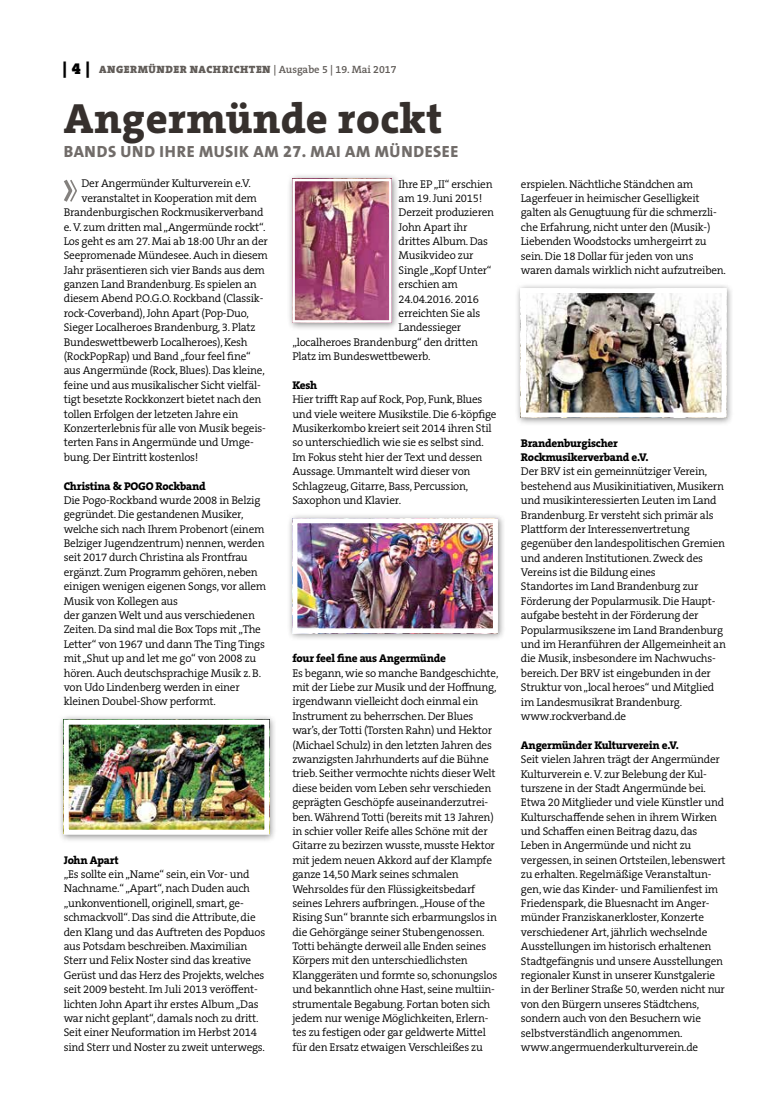
<style>
.page{position:relative;width:762px;height:1117px;background:#fff}
.page>*{position:absolute;margin:0;border:0;box-sizing:border-box;transform-origin:0 0}
.t1{font:800 42.5px "The Serif B W8";letter-spacing:.01em;color:#36302d}
.t2{font:800 16.25px "The Sans B W8";letter-spacing:.035em;color:#716c69}
.t3{font:300 11.25px/14.4px "The Serif B W4";letter-spacing:-.02em;color:#000}
.t4{font:800 11.25px/14.4px "The Serif B W8";letter-spacing:-.02em;color:#000}
.t5{font:900 10.62px "The Serif B W9";letter-spacing:.045em;color:#615c58}
.s1{font-size:16.25px;color:#000}
.s2{font-family:"The Serif B W6";font-weight:600}
</style>
<div class="page">
<svg style="left:64px;top:179px;width:13px;height:23px"></svg>
<div style="left:287px;top:512px;width:219px;height:129px;background:#000;opacity:.45"></div>
<img style="left:298px;top:524px;width:194px;height:103px">
<div style="left:292px;top:518px;width:206px;height:115px;border:5px solid #fff"></div>
<div style="left:287px;top:173px;width:112px;height:157px;background:#000;opacity:.45"></div>
<img style="left:295px;top:182px;width:93px;height:137px">
<div style="left:292px;top:179px;width:99px;height:143px;border:2px solid #fff"></div>
<div style="left:58px;top:713px;width:219px;height:129px;background:#000;opacity:.45"></div>
<img style="left:70px;top:725px;width:193px;height:103px">
<div style="left:64px;top:719px;width:205px;height:115px;border:5px solid #fff"></div>
<div style="left:515px;top:282px;width:219px;height:143px;background:#000;opacity:.45"></div>
<img style="left:527px;top:294px;width:193px;height:117px">
<div style="left:521px;top:288px;width:205px;height:129px;border:5px solid #fff"></div>
<p class="t5" style="left:63px;top:63px;width:335px"><span class="s1">| 4 |</span> ANGERMÜNDER NACHRICHTEN <span class="s2">| Ausgabe 5 | 19. Mai 2017</span></p>
<h1 class="t1" style="left:64px;top:90px;width:380px">Angermünde rockt</h1>
<h2 class="t2" style="left:64px;top:141px;width:396px">BANDS UND IHRE MUSIK AM 27. MAI AM MÜNDESEE</h2>
<p class="t3" style="left:82px;top:176px;width:171px">Der Angermünder Kulturverein e.V.</p>
<p class="t3" style="left:82px;top:191px;width:177px">veranstaltet in Kooperation mit dem</p>
<p class="t3" style="left:64px;top:205px;width:201px">Brandenburgischen Rockmusikerverband</p>
<p class="t3" style="left:64px;top:219px;width:203px">e. V. zum dritten mal „Angermünde rockt“.</p>
<p class="t3" style="left:64px;top:234px;width:205px">Los geht es am 27. Mai ab 18:00 Uhr an der</p>
<p class="t3" style="left:64px;top:248px;width:206px">Seepromenade Mündesee. Auch in diesem</p>
<p class="t3" style="left:64px;top:263px;width:203px">Jahr präsentieren sich vier Bands aus dem</p>
<p class="t3" style="left:64px;top:277px;width:194px">ganzen Land Brandenburg. Es spielen an</p>
<p class="t3" style="left:64px;top:291px;width:201px">diesem Abend P.O.G.O. Rockband (Classik-</p>
<p class="t3" style="left:64px;top:306px;width:187px">rock-Coverband), John Apart (Pop-Duo,</p>
<p class="t3" style="left:64px;top:320px;width:193px">Sieger Localheroes Brandenburg, 3. Platz</p>
<p class="t3" style="left:64px;top:334px;width:185px">Bundeswettbewerb Localheroes), Kesh</p>
<p class="t3" style="left:64px;top:349px;width:189px">(RockPopRap) und Band „four feel fine“</p>
<p class="t3" style="left:64px;top:363px;width:202px">aus Angermünde (Rock, Blues). Das kleine,</p>
<p class="t3" style="left:64px;top:378px;width:198px">feine und aus musikalischer Sicht vielfäl-</p>
<p class="t3" style="left:64px;top:392px;width:199px">tigt besetzte Rockkonzert bietet nach den</p>
<p class="t3" style="left:64px;top:406px;width:176px">tollen Erfolgen der letzeten Jahre ein</p>
<p class="t3" style="left:64px;top:421px;width:204px">Konzerterlebnis für alle von Musik begeis-</p>
<p class="t3" style="left:64px;top:435px;width:191px">terten Fans in Angermünde und Umge-</p>
<p class="t3" style="left:64px;top:449px;width:136px">bung. Der Eintritt kostenlos!</p>
<p class="t4" style="left:64px;top:478px;width:144px">Christina &amp; POGO Rockband</p>
<p class="t3" style="left:64px;top:493px;width:204px">Die Pogo-Rockband wurde 2008 in Belzig gegründet. Die gestandenen Musiker, welche sich nach Ihrem Probenort (einem Belziger Jugendzentrum) nennen, werden seit 2017 durch Christina als Frontfrau ergänzt. Zum Programm gehören, neben einigen wenigen eigenen Songs, vor allem Musik von Kollegen aus<br>der ganzen Welt und aus verschiedenen Zeiten. Da sind mal die Box Tops mit „The Letter“ von 1967 und dann The Ting Tings mit „Shut up and let me go“ von 2008 zu hören. Auch deutschsprachige Musik z. B. von Udo Lindenberg werden in einer kleinen Doubel-Show performt.</p>
<p class="t3" style="left:399px;top:176px;width:95px">Ihre EP „II“ erschien</p>
<p class="t3" style="left:399px;top:191px;width:85px">am 19. Juni 2015!</p>
<p class="t3" style="left:399px;top:205px;width:97px">Derzeit produzieren</p>
<p class="t3" style="left:399px;top:220px;width:70px">John Apart ihr</p>
<p class="t3" style="left:399px;top:234px;width:91px">drittes Album. Das</p>
<p class="t3" style="left:399px;top:248px;width:76px">Musikvideo zur</p>
<p class="t3" style="left:399px;top:263px;width:94px">Single „Kopf Unter“</p>
<p class="t3" style="left:399px;top:277px;width:61px">erschien am</p>
<p class="t3" style="left:399px;top:291px;width:82px">24.04.2016. 2016</p>
<p class="t3" style="left:399px;top:306px;width:83px">erreichten Sie als</p>
<p class="t3" style="left:399px;top:320px;width:64px">Landessieger</p>
<p class="t3" style="left:292px;top:335px;width:187px">„localheroes Brandenburg“ den dritten</p>
<p class="t3" style="left:292px;top:349px;width:140px">Platz im Bundeswettbewerb.</p>
<p class="t4" style="left:292px;top:378px;width:26px">Kesh</p>
<p class="t3" style="left:292px;top:392px;width:206px">Hier trifft Rap auf Rock, Pop, Funk, Blues und viele weitere Musikstile. Die 6-köpfige Musikerkombo kreiert seit 2014 ihren Stil so unterschiedlich wie sie es selbst sind.<br>Im Fokus steht hier der Text und dessen Aussage. Ummantelt wird dieser von Schlagzeug, Gitarre, Bass, Percussion, Saxophon und Klavier.</p>
<p class="t4" style="left:292px;top:651px;width:155px">four feel fine aus Angermünde</p>
<p class="t3" style="left:292px;top:665px;width:208px">Es begann, wie so manche Bandgeschichte, mit der Liebe zur Musik und der Hoffnung, irgendwann vielleicht doch einmal ein Instrument zu beherrschen. Der Blues war’s, der Totti (Torsten Rahn) und Hektor (Michael Schulz) in den letzten Jahren des zwanzigsten Jahrhunderts auf die Bühne trieb. Seither vermochte nichts dieser Welt diese beiden vom Leben sehr verschieden geprägten Geschöpfe auseinanderzutrei&shy;ben. Während Totti (bereits mit 13 Jahren) in schier voller Reife alles Schöne mit der Gitarre zu bezirzen wusste, musste Hektor mit jedem neuen Akkord auf der Klampfe ganze 14,50 Mark seines schmalen Wehrsoldes für den Flüssigkeitsbedarf seines Lehrers aufbringen. „House of the Rising Sun“ brannte sich erbarmungslos in die Gehörgänge seiner Stubengenossen.<br>Totti behängte derweil alle Enden seines Körpers mit den unterschiedlichsten Klanggeräten und formte so, schonungslos und bekanntlich ohne Hast, seine multiin&shy;strumentale Begabung. Fortan boten sich jedem nur wenige Möglichkeiten, Erlern&shy;tes zu festigen oder gar geldwerte Mittel für den Ersatz etwaigen Verschleißes zu</p>
<p class="t4" style="left:64px;top:852px;width:56px">John Apart</p>
<p class="t3" style="left:64px;top:866px;width:203px">„Es sollte ein „Name“ sein, ein Vor- und Nachname.“ „Apart“, nach Duden auch „unkonventionell, originell, smart, ge&shy;schmackvoll“. Das sind die Attribute, die den Klang und das Auftreten des Popduos aus Potsdam beschreiben. Maximilian Sterr und Felix Noster sind das kreative Gerüst und das Herz des Projekts, welches seit 2009 besteht. Im Juli 2013 veröffent&shy;lichten John Apart ihr erstes Album „Das war nicht geplant“, damals noch zu dritt.<br>Seit einer Neuformation im Herbst 2014 sind Sterr und Noster zu zweit unterwegs.</p>
<p class="t3" style="left:521px;top:177px;width:207px">erspielen. Nächtliche Ständchen am Lagerfeuer in heimischer Geselligkeit galten als Genugtuung für die schmerzli&shy;che Erfahrung, nicht unter den (Musik-)<br>Liebenden Woodstocks umhergeirrt zu sein. Die 18 Dollar für jeden von uns waren damals wirklich nicht aufzutreiben.</p>
<p class="t4" style="left:521px;top:435px;width:129px">Brandenburgischer<br>Rockmusikerverband e.V.</p>
<p class="t3" style="left:521px;top:464px;width:206px">Der BRV ist ein gemeinnütziger Verein, bestehend aus Musikinitiativen, Musikern und musikinteressierten Leuten im Land Brandenburg. Er versteht sich primär als Plattform der Interessenvertretung gegenüber den landespolitischen Gremien und anderen Institutionen. Zweck des Vereins ist die Bildung eines<br>Standortes im Land Brandenburg zur Förderung der Popularmusik. Die Haupt&shy;aufgabe besteht in der Förderung der Popularmusikszene im Land Brandenburg und im Heranführen der Allgemeinheit an die Musik, insbesondere im Nachwuchs&shy;bereich. Der BRV ist eingebunden in der Struktur von „local heroes“ und Mitglied im Landesmusikrat Brandenburg. www.rockverband.de</p>
<p class="t4" style="left:521px;top:737px;width:160px">Angermünder Kulturverein e.V.</p>
<p class="t3" style="left:521px;top:752px;width:206px">Seit vielen Jahren trägt der Angermünder Kulturverein e. V. zur Belebung der Kul&shy;turszene in der Stadt Angermünde bei.<br>Etwa 20 Mitglieder und viele Künstler und Kulturschaffende sehen in ihrem Wirken und Schaffen einen Beitrag dazu, das Leben in Angermünde und nicht zu vergessen, in seinen Ortsteilen, lebenswert zu erhalten. Regelmäßige Veranstaltun&shy;gen, wie das Kinder- und Familienfest im Friedenspark, die Bluesnacht im Anger&shy;münder Franziskanerkloster, Konzerte verschiedener Art, jährlich wechselnde Ausstellungen im historisch erhaltenen Stadtgefängnis und unsere Ausstellungen regionaler Kunst in unserer Kunstgalerie in der Berliner Straße 50, werden nicht nur von den Bürgern unseres Städtchens, sondern auch von den Besuchern wie selbstverständlich angenommen. www.angermuenderkulturverein.de</p>
</div>
